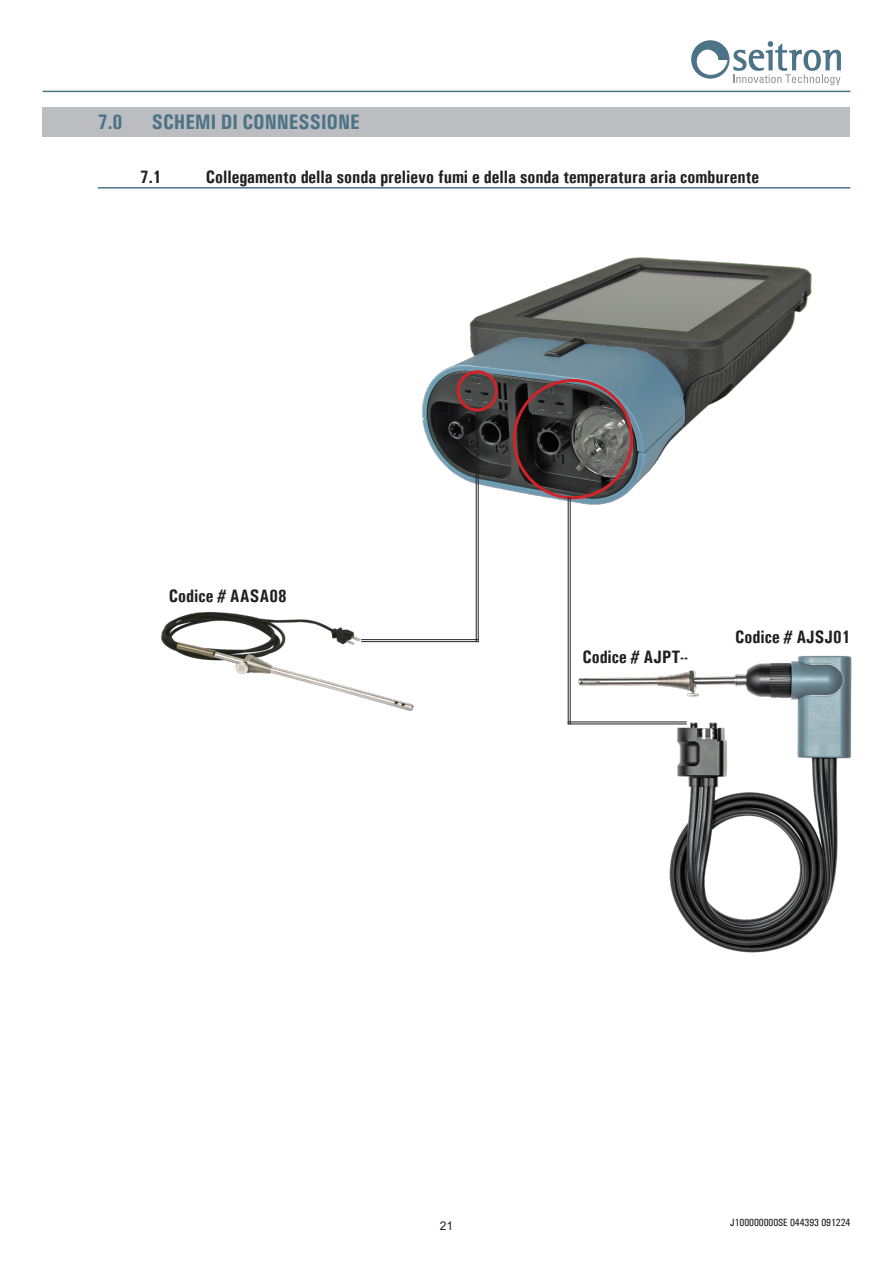
<style>
.page{position:relative;width:893px;height:1263px;background:#fff}
.page>*{position:absolute;margin:0;border:0;box-sizing:border-box;transform-origin:0 0}
.CAPITOLO{font:700 condensed 21px "Univers";color:#4d7387}
.PARAMETRO_UTENTE{font:700 condensed 18px "Univers";color:#231f20}
.ATTENZIONE_-_Standard{font:700 condensed 18px "Univers";color:#231f20}
.t1{font:12px "Arial";color:#231f20}
.t2{font:500 condensed 10.5px "Univers";color:#231f20}
</style>
<div class="page">
<hr style="left:43px;top:91px;width:807px;height:1px;background:#4d7387">
<svg style="left:691px;top:40px;width:150px;height:45px"></svg>
<div style="left:43px;top:107px;width:807px;height:30px;background:#bcbdc0"></div>
<hr style="left:98px;top:187px;width:752px;height:2px;background:#4d7387">
<img style="left:422px;top:257px;width:390px;height:253px">
<div style="left:513px;top:379px;width:120px;height:120px;border:3px solid #d1232a;border-radius:50%"></div>
<hr style="left:570px;top:497px;width:1px;height:227px;background:#231f20">
<hr style="left:568px;top:497px;width:1px;height:227px;background:#231f20">
<hr style="left:478px;top:412px;width:1px;height:230px;background:#231f20">
<hr style="left:476px;top:412px;width:1px;height:230px;background:#231f20">
<div style="left:457px;top:370px;width:41px;height:42px;border:3px solid #d1232a;border-radius:50%"></div>
<img style="left:161px;top:612px;width:259px;height:99px">
<img style="left:575px;top:655px;width:277px;height:298px">
<hr style="left:361px;top:641px;width:118px;height:1px;background:#231f20">
<hr style="left:361px;top:639px;width:118px;height:1px;background:#231f20">
<hr style="left:568px;top:723px;width:119px;height:1px;background:#231f20">
<hr style="left:568px;top:721px;width:119px;height:1px;background:#231f20">
<p class="CAPITOLO" style="left:98px;top:109px;width:26px">7.0</p>
<p class="CAPITOLO" style="left:152px;top:109px;width:209px">SCHEMI DI CONNESSIONE</p>
<p class="PARAMETRO_UTENTE" style="left:140px;top:166px;width:23px">7.1</p>
<p class="PARAMETRO_UTENTE" style="left:206px;top:166px;width:555px">Collegamento della sonda prelievo fumi e della sonda temperatura aria comburente</p>
<p class="ATTENZIONE_-_Standard" style="left:169px;top:584px;width:119px">Codice # AASA08</p>
<p class="ATTENZIONE_-_Standard" style="left:582px;top:646px;width:107px">Codice # AJPT--</p>
<p class="ATTENZIONE_-_Standard" style="left:735px;top:626px;width:117px">Codice # AJSJ01</p>
<p class="t1" style="left:440px;top:1217px;width:15px">21</p>
<p class="t2" style="left:730px;top:1216px;width:122px">J100000000SE 044393 091224</p>
</div>
